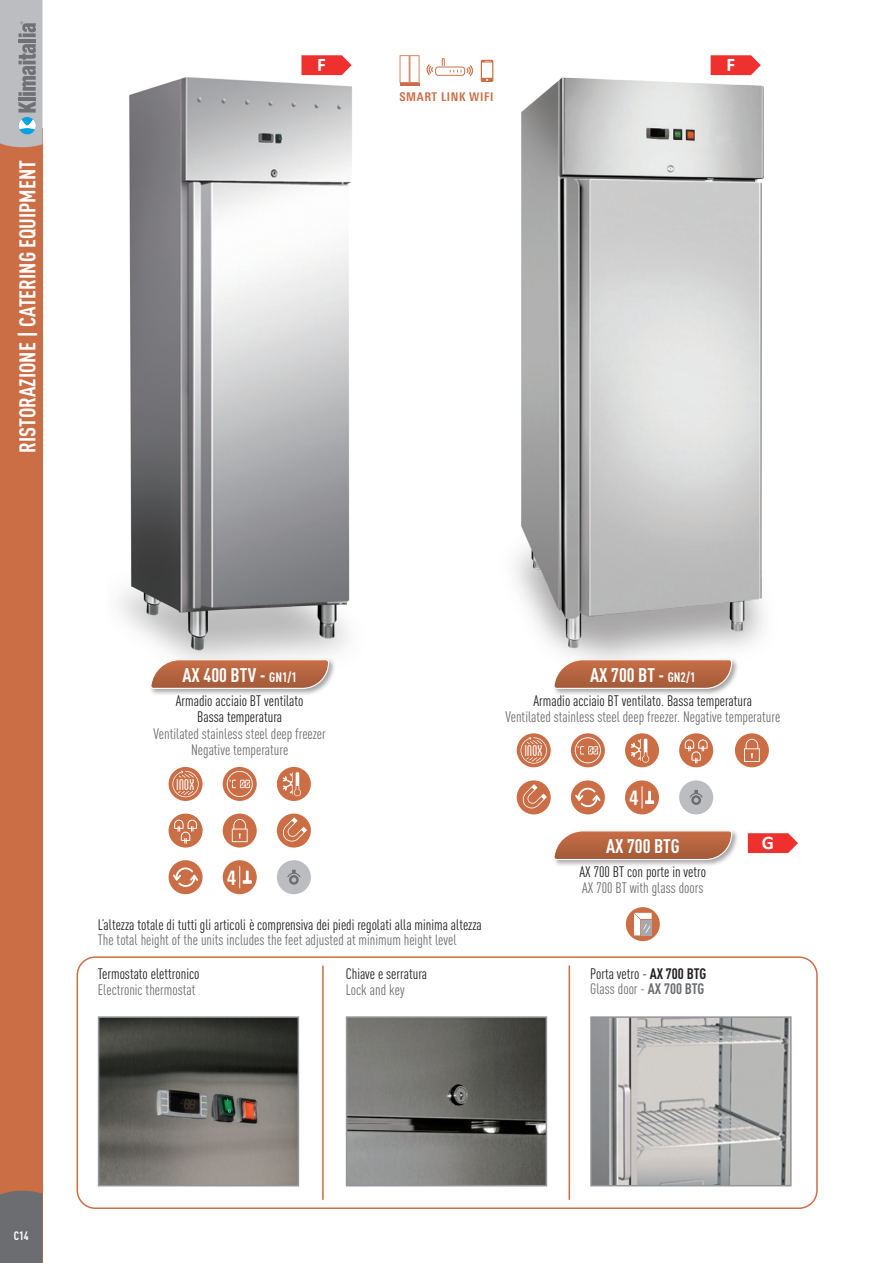
<style>
.page{position:relative;width:893px;height:1263px;background:#fff}
.page>*{position:absolute;margin:0;border:0;box-sizing:border-box;transform-origin:0 0}
.t1{font:700 22.5px "DIN Cond";color:#fff}
.t2{font:700 condensed 20.25px "Linotype Univers";color:#fff}
.t3{font:700 19.5px "DIN Cond";color:#fff}
.t4{font:700 19.35px "Calibri";color:#fff}
.t5{font:condensed 16.5px "Blanch";color:#fff}
.t6{font:15px "DIN Cond";color:#6c6d70}
.t7{font:15px "DIN Cond";color:#231f20}
.t8{font:700 condensed 12px "Linotype Univers";letter-spacing:.05em;color:#cb6e46}
.t9{font:700 12px "DIN Cond";color:#fff}
.s1{font-size:13.5px}
.s2{font-weight:700}
</style>
<div class="page">
<div style="left:77px;top:956px;width:741px;height:253px;border:2px solid #cb6e46;border-radius:18px"></div>
<img style="left:349px;top:1019px;width:195px;height:164px">
<div style="left:346px;top:1016px;width:201px;height:170px;border:2px solid #939598"></div>
<img style="left:101px;top:1019px;width:195px;height:164px">
<div style="left:98px;top:1016px;width:201px;height:170px;border:2px solid #939598"></div>
<hr style="left:322px;top:965px;width:2px;height:235px;background:#cb6e46">
<hr style="left:569px;top:965px;width:1px;height:235px;background:#cb6e46">
<img style="left:493px;top:65px;width:271px;height:592px">
<img style="left:119px;top:75px;width:233px;height:582px">
<img style="left:593px;top:1019px;width:196px;height:164px">
<div style="left:590px;top:1016px;width:202px;height:170px;border:2px solid #939598"></div>
<div style="left:149px;top:657px;width:188px;height:39px;background:#231f20;opacity:.4"></div>
<svg style="left:150px;top:659px;width:180px;height:31px;background:#be7c5e"></svg>
<div style="left:552px;top:829px;width:188px;height:38px;background:#231f20;opacity:.4"></div>
<svg style="left:553px;top:830px;width:180px;height:31px;background:#bf7c5e"></svg>
<div style="left:626px;top:907px;width:34px;height:34px;background:#cb6e46;border-radius:50%"></div>
<svg style="left:634px;top:913px;width:18px;height:22px"></svg>
<div style="left:169px;top:767px;width:34px;height:34px;background:#cb6e46;border-radius:50%"></div>
<svg style="left:172px;top:771px;width:27px;height:26px"></svg>
<div style="left:223px;top:767px;width:34px;height:34px;background:#cb6e46;border-radius:50%"></div>
<svg style="left:227px;top:771px;width:26px;height:26px"></svg>
<div style="left:169px;top:813px;width:34px;height:34px;background:#cb6e46;border-radius:50%"></div>
<svg style="left:174px;top:820px;width:23px;height:24px"></svg>
<div style="left:223px;top:813px;width:34px;height:34px;background:#cb6e46;border-radius:50%"></div>
<svg style="left:232px;top:819px;width:16px;height:23px"></svg>
<div style="left:277px;top:767px;width:34px;height:34px;background:#cb6e46;border-radius:50%"></div>
<svg style="left:283px;top:772px;width:18px;height:24px"></svg>
<div style="left:277px;top:813px;width:34px;height:34px;background:#cb6e46;border-radius:50%"></div>
<svg style="left:282px;top:817px;width:25px;height:24px"></svg>
<div style="left:169px;top:860px;width:34px;height:34px;background:#cb6e46;border-radius:50%"></div>
<svg style="left:173px;top:867px;width:25px;height:20px"></svg>
<div style="left:223px;top:860px;width:34px;height:34px;background:#cb6e46;border-radius:50%"></div>
<svg style="left:239px;top:866px;width:13px;height:22px"></svg>
<div style="left:277px;top:860px;width:34px;height:34px;background:#bcbdc0;border-radius:50%"></div>
<svg style="left:287px;top:870px;width:14px;height:15px"></svg>
<div style="left:552px;top:657px;width:188px;height:39px;background:#231f20;opacity:.4"></div>
<svg style="left:553px;top:659px;width:180px;height:31px;background:#be7c5e"></svg>
<div style="left:517px;top:733px;width:34px;height:34px;background:#cb6e46;border-radius:50%"></div>
<svg style="left:521px;top:737px;width:26px;height:27px"></svg>
<div style="left:571px;top:733px;width:34px;height:34px;background:#cb6e46;border-radius:50%"></div>
<svg style="left:575px;top:737px;width:26px;height:26px"></svg>
<div style="left:679px;top:733px;width:34px;height:34px;background:#cb6e46;border-radius:50%"></div>
<svg style="left:685px;top:739px;width:23px;height:24px"></svg>
<div style="left:735px;top:733px;width:34px;height:34px;background:#cb6e46;border-radius:50%"></div>
<svg style="left:744px;top:739px;width:16px;height:23px"></svg>
<div style="left:625px;top:733px;width:34px;height:34px;background:#cb6e46;border-radius:50%"></div>
<svg style="left:631px;top:739px;width:18px;height:24px"></svg>
<div style="left:517px;top:780px;width:34px;height:34px;background:#cb6e46;border-radius:50%"></div>
<svg style="left:522px;top:784px;width:25px;height:24px"></svg>
<div style="left:571px;top:780px;width:34px;height:34px;background:#cb6e46;border-radius:50%"></div>
<svg style="left:575px;top:788px;width:25px;height:19px"></svg>
<div style="left:625px;top:780px;width:34px;height:34px;background:#cb6e46;border-radius:50%"></div>
<svg style="left:642px;top:786px;width:12px;height:22px"></svg>
<div style="left:679px;top:780px;width:34px;height:34px;background:#bcbdc0;border-radius:50%"></div>
<svg style="left:689px;top:790px;width:14px;height:15px"></svg>
<svg style="left:748px;top:833px;width:50px;height:20px"></svg>
<div style="left:0;top:128px;width:43px;height:1135px;background:#cb6e46"></div>
<div style="left:0;top:1191px;width:43px;height:72px;background:#6c6d70"></div>
<svg style="left:0;top:0;width:43px;height:147px;background:#aeb1b5"></svg>
<svg style="left:400px;top:55px;width:19px;height:30px"></svg>
<svg style="left:426px;top:58px;width:47px;height:18px"></svg>
<svg style="left:481px;top:60px;width:12px;height:22px"></svg>
<svg style="left:301px;top:55px;width:51px;height:20px"></svg>
<svg style="left:711px;top:55px;width:50px;height:20px"></svg>
<h1 class="t1" style="left:14px;top:453px;width:294px;rotate:-90deg">RISTORAZIONE | CATERING EQUIPMENT</h1>
<p class="t4" style="left:317px;top:51px;width:10px">F</p>
<p class="t4" style="left:726px;top:51px;width:10px">F</p>
<p class="t8" style="left:400px;top:90px;width:95px">SMART LINK WIFI</p>
<p class="t3" style="left:182px;top:663px;width:116px">AX 400 BTV - <span class="s1">GN1/1</span></p>
<p class="t3" style="left:590px;top:663px;width:107px">AX 700 BT - <span class="s1">GN2/1</span></p>
<p class="t7" style="left:176px;top:692px;width:129px">Armadio acciaio BT ventilato</p>
<p class="t7" style="left:197px;top:708px;width:86px">Bassa temperatura</p>
<p class="t6" style="left:154px;top:725px;width:174px">Ventilated stainless steel deep freezer</p>
<p class="t6" style="left:191px;top:741px;width:99px">Negative temperature</p>
<p class="t7" style="left:534px;top:692px;width:220px">Armadio acciaio BT ventilato. Bassa temperatura</p>
<p class="t6" style="left:505px;top:708px;width:276px">Ventilated stainless steel deep freezer. Negative temperature</p>
<p class="t5" style="left:525px;top:742px;width:19px">INOX</p>
<p class="t5" style="left:177px;top:775px;width:19px">INOX</p>
<p class="t2" style="left:629px;top:786px;width:11px">4</p>
<p class="t3" style="left:606px;top:834px;width:75px">AX 700 BTG</p>
<p class="t4" style="left:762px;top:829px;width:14px">G</p>
<p class="t2" style="left:227px;top:866px;width:11px">4</p>
<p class="t7" style="left:580px;top:863px;width:128px">AX 700 BT con porte in vetro</p>
<p class="t6" style="left:582px;top:879px;width:123px">AX 700 BT with glass doors</p>
<p class="t7" style="left:98px;top:916px;width:385px">L’altezza totale di tutti gli articoli è comprensiva dei piedi regolati alla minima altezza</p>
<p class="t6" style="left:98px;top:931px;width:360px">The total height of the units includes the feet adjusted at minimum height level</p>
<p class="t7" style="left:98px;top:965px;width:103px">Termostato elettronico</p>
<p class="t6" style="left:98px;top:981px;width:99px">Electronic thermostat</p>
<p class="t7" style="left:346px;top:965px;width:83px">Chiave e serratura</p>
<p class="t6" style="left:346px;top:981px;width:60px">Lock and key</p>
<p class="t7" style="left:590px;top:965px;width:118px">Porta vetro - <span class="s2">AX 700 BTG</span></p>
<p class="t6" style="left:590px;top:980px;width:116px">Glass door - <span class="s2">AX 700 BTG</span></p>
<p class="t9" style="left:14px;top:1228px;width:16px">C14</p>
</div>
